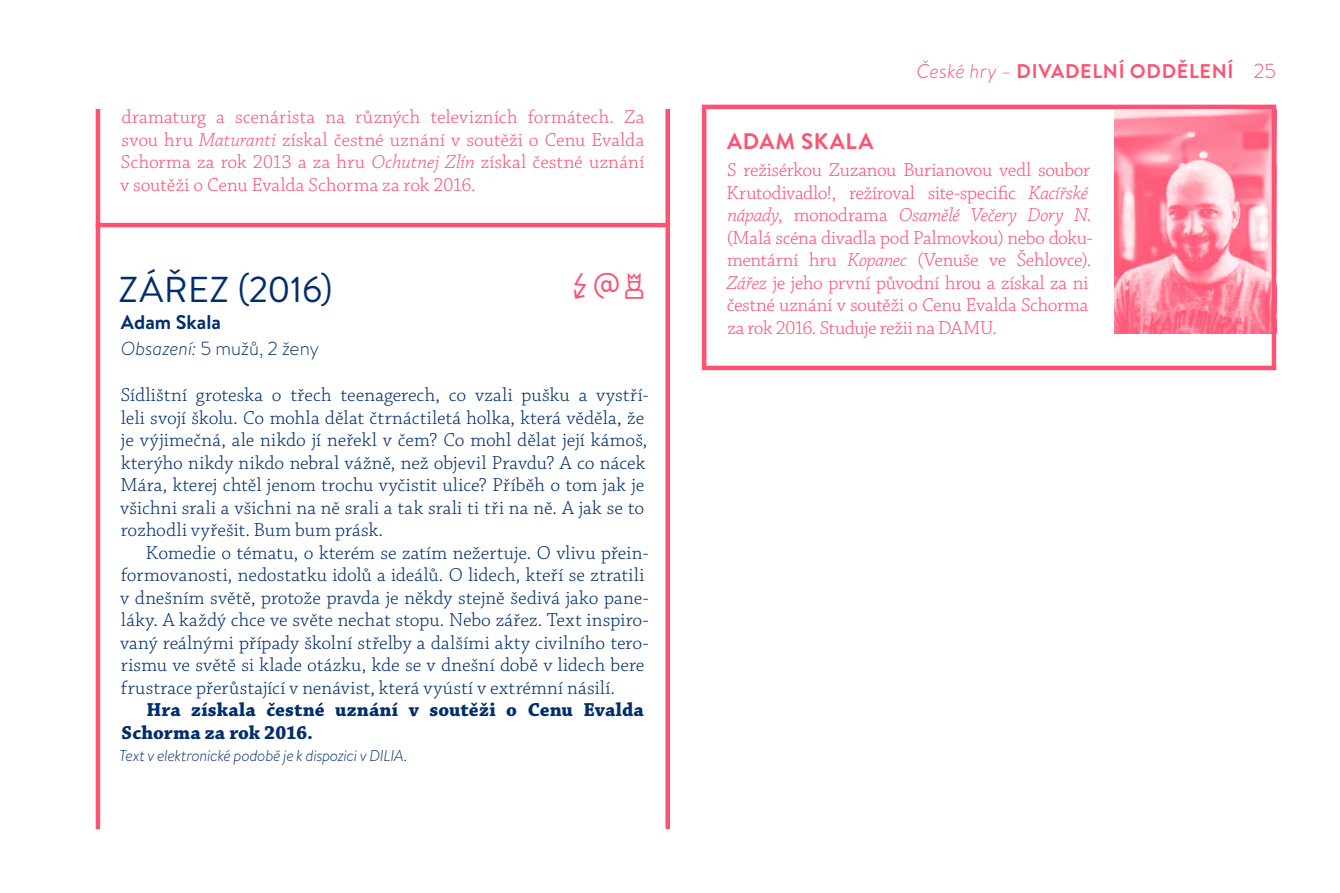
<style>
.page{position:relative;width:1340px;height:893px;background:#fff}
.page>*{position:absolute;margin:0;border:0;box-sizing:border-box;transform-origin:0 0}
.t1{font:36px "Brandon Text";letter-spacing:.015em;color:#002e6d}
.t2{font:700 22.5px "Brandon Text";letter-spacing:.03em;color:#fd5373}
.t3{font:300 19.8px/22.5px "Chaparral Pro";letter-spacing:.005em;color:#002e6d}
.t4{font:300 19.8px/22.5px "Chaparral Pro";letter-spacing:-.015em;color:#fd5373;text-align:justify}
.t5{font:700 19.8px/22.5px "Chaparral Pro";letter-spacing:.005em;color:#002e6d}
.t6{font:700 19.8px "Brandon Text";letter-spacing:.035em;color:#fd5373}
.t7{font:700 19.8px "Brandon Text";color:#002e6d}
.t8{font:300 18.9px "Brandon Text";color:#002e6d}
.t9{font:italic 300 15.75px "Brandon Text";letter-spacing:-.02em;color:#002e6d}
.s1{font-style:italic}
.s2{font-weight:300;font-style:italic}
.s3{font-weight:300;font-size:20.25px}
</style>
<div class="page">
<hr style="left:96px;top:223px;width:574px;height:4px;background:#fd5373">
<hr style="left:702px;top:105px;width:574px;height:4px;background:#fd5373">
<hr style="left:702px;top:366px;width:574px;height:4px;background:#fd5373">
<img style="left:1114px;top:109px;width:157px;height:225px">
<div style="left:665px;top:109px;width:5px;height:720px;background:#fd5373"></div>
<hr style="left:96px;top:109px;width:4px;height:720px;background:#fd5373">
<div style="left:1271px;top:109px;width:5px;height:261px;background:#fd5373"></div>
<hr style="left:702px;top:109px;width:4px;height:261px;background:#fd5373">
<p class="t4" style="left:120px;top:107px;width:526px">dramaturg a scenárista na různých televizních formátech. Za svou hru <span class="s1">Maturanti</span> získal čestné uznání v soutěži o Cenu Evalda Schorma za rok 2013 a za hru <span class="s1">Ochutnej Zlín</span> získal čestné uznání v soutěži o Cenu Evalda Schorma za rok 2016.</p>
<h1 class="t1" style="left:119px;top:265px;width:215px">ZÁŘEZ (2016)</h1>
<p class="t7" style="left:121px;top:309px;width:102px">Adam Skala</p>
<p class="t8" style="left:121px;top:336px;width:199px"><span class="s1">Obsazení:</span> 5 mužů, 2 ženy</p>
<p class="t3" style="left:120px;top:385px;width:530px">Sídlištní groteska o třech teenagerech, co vzali pušku a vystří&shy;leli svojí školu. Co mohla dělat čtrnáctiletá holka, která věděla, že je výjimečná, ale nikdo jí neřekl v čem? Co mohl dělat její kámoš, kterýho nikdy nikdo nebral vážně, než objevil Pravdu? A co nácek Mára, kterej chtěl jenom trochu vyčistit ulice? Příběh o tom jak je všichni srali a všichni na ně srali a tak srali ti tři na ně. A jak se to rozhodli vyřešit. Bum bum prásk.</p>
<p class="t3" style="left:120px;top:542px;width:530px;text-indent:26px">Komedie o tématu, o kterém se zatím nežertuje. O vlivu přein&shy;formovanosti, nedostatku idolů a ideálů. O lidech, kteří se ztratili v dnešním světě, protože pravda je někdy stejně šedivá jako pane&shy;láky. A každý chce ve světe nechat stopu. Nebo zářez. Text inspiro&shy;vaný reálnými případy školní střelby a dalšími akty civilního tero&shy;rismu ve světě si klade otázku, kde se v dnešní době v lidech bere frustrace přerůstající v nenávist, která vyústí v extrémní násilí.</p>
<p class="t5" style="left:122px;top:700px;width:524px;text-indent:25px">Hra získala čestné uznání v soutěži o Cenu Evalda<br>Schorma za rok 2016.</p>
<p class="t9" style="left:119px;top:745px;width:290px">Text v elektronické podobě je k dispozici v DILIA.</p>
<p class="t6" style="left:916px;top:57px;width:361px"><span class="s2">České hry –</span> DIVADELNÍ ODDĚLENÍ <span class="s3">25</span></p>
<p class="t2" style="left:727px;top:126px;width:148px">ADAM SKALA</p>
<p class="t4" style="left:726px;top:160px;width:367px;text-align:left">S režisérkou Zuzanou Burianovou vedl soubor Krutodivadlo!, režíroval site-specific <span class="s1">Kacířské nápady</span>, monodrama <span class="s1">Osamělé Večery Dory N. </span>(Malá scéna divadla pod Palmovkou) nebo doku&shy;mentární hru <span class="s1">Kopanec</span> (Venuše ve Šehlovce).<br><span class="s1">Zářez</span> je jeho první původní hrou a získal za ni čestné uznání v soutěži o Cenu Evalda Schorma za rok 2016. Studuje režii na DAMU.</p>
</div>
